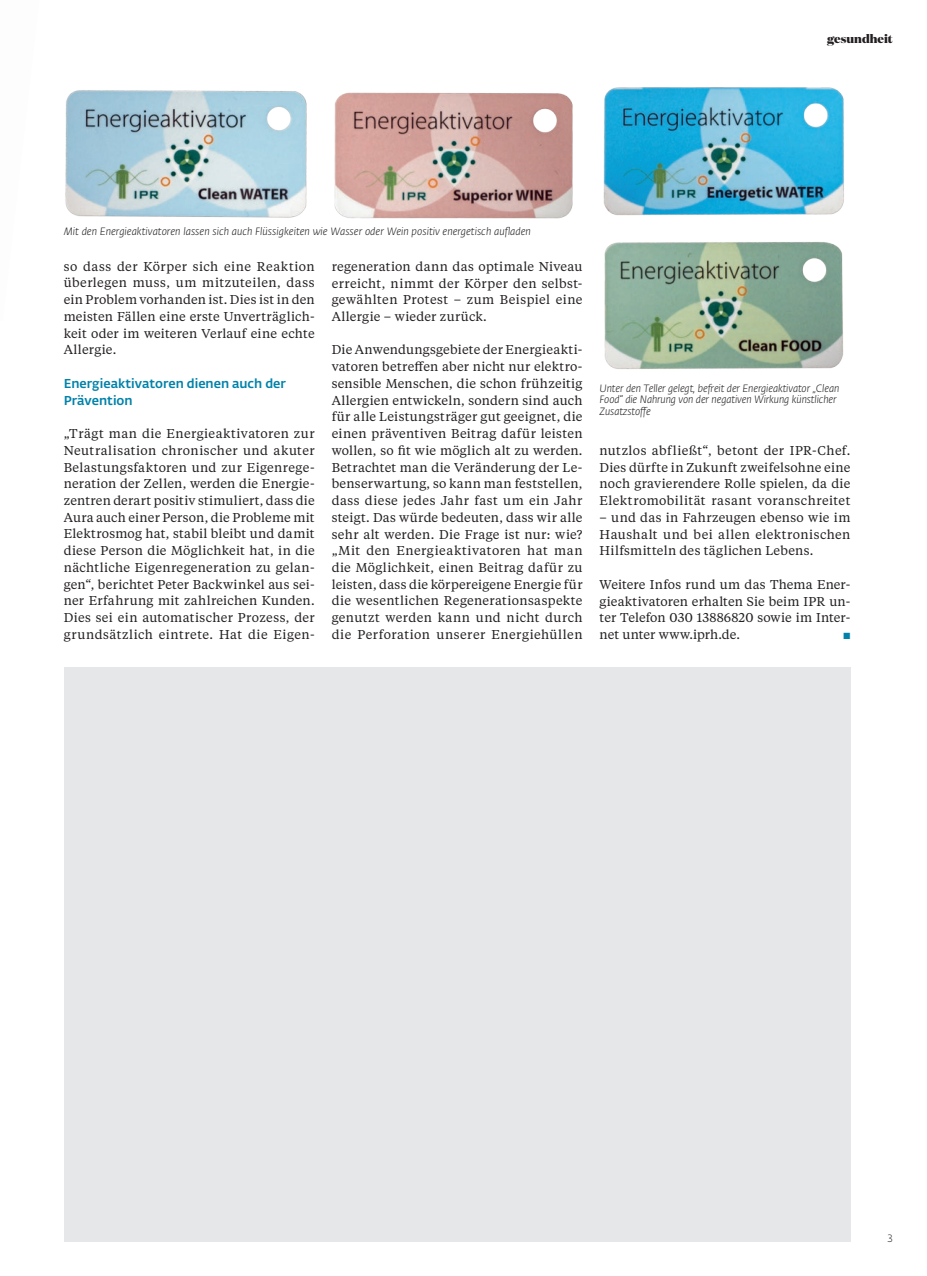
<style>
.page{position:relative;width:927px;height:1276px;background:#fff}
.page>*{position:absolute;margin:0;border:0;box-sizing:border-box;transform-origin:0 0}
.t1{font:12.75px/16.8px "Tiempos Text";letter-spacing:.025em;color:#231f20;text-align:justify}
.t2{font:500 12.75px/16.8px "Fedra Sans Alt Std";color:#0082aa}
.t3{font:800 12px "Domaine Display";color:#231f20}
.t4{font:italic 300 10.5px/11.1px "Fedra Sans Alt Std";letter-spacing:-.01em;color:#231f20}
.t5{font:300 10.5px "Fedra Sans Alt Std";color:#231f20}
.t6{font:9px "Zapf Dingbats ITC";color:#0082aa}
</style>
<div class="page">
<img style="left:65px;top:90px;width:242px;height:128px">
<img style="left:334px;top:92px;width:239px;height:127px">
<img style="left:603px;top:87px;width:241px;height:129px">
<img style="left:604px;top:242px;width:240px;height:127px">
<div style="left:64px;top:668px;width:786px;height:574px;background:#e6e7e9"></div>
<p class="t3" style="left:827px;top:31px;width:67px">gesundheit</p>
<p class="t4" style="left:64px;top:226px;width:469px">Mit den Energieaktivatoren lassen sich auch Flüssigkeiten wie Wasser oder Wein positiv energetisch aufladen</p>
<p class="t1" style="left:64px;top:257px;width:252px">so dass der Körper sich eine Reaktion überlegen muss, um mitzuteilen, dass ein Problem vorhanden ist. Dies ist in den meisten Fällen eine erste Unverträglich&shy;keit oder im weiteren Verlauf eine echte Allergie.</p>
<p class="t2" style="left:64px;top:375px;width:224px">Energieaktivatoren dienen auch der<br>Prävention</p>
<p class="t1" style="left:64px;top:424px;width:252px">„Trägt man die Energieaktivatoren zur Neutralisation chronischer und akuter Belastungsfaktoren und zur Eigenrege&shy;neration der Zellen, werden die Energie&shy;zentren derart positiv stimuliert, dass die Aura auch einer Person, die Probleme mit Elektrosmog hat, stabil bleibt und damit diese Person die Möglichkeit hat, in die nächtliche Eigenregeneration zu gelan&shy;gen“, berichtet Peter Backwinkel aus sei&shy;ner Erfahrung mit zahlreichen Kunden.<br>Dies sei ein automatischer Prozess, der grundsätzlich eintrete. Hat die Eigen-</p>
<p class="t1" style="left:332px;top:257px;width:252px">regeneration dann das optimale Niveau erreicht, nimmt der Körper den selbst&shy;gewählten Protest – zum Beispiel eine Allergie – wieder zurück.</p>
<p class="t1" style="left:332px;top:341px;width:252px">Die Anwendungsgebiete der Energieakti&shy;vatoren betreffen aber nicht nur elektro&shy;sensible Menschen, die schon frühzeitig Allergien entwickeln, sondern sind auch für alle Leistungsträger gut geeignet, die einen präventiven Beitrag dafür leisten wollen, so fit wie möglich alt zu werden.<br>Betrachtet man die Veränderung der Le&shy;benserwartung, so kann man feststellen, dass diese jedes Jahr fast um ein Jahr steigt. Das würde bedeuten, dass wir alle sehr alt werden. Die Frage ist nur: wie? „Mit den Energieaktivatoren hat man die Möglichkeit, einen Beitrag dafür zu leisten, dass die körpereigene Energie für die wesentlichen Regenerationsaspekte genutzt werden kann und nicht durch die Perforation unserer Energiehüllen</p>
<p class="t4" style="left:600px;top:383px;width:241px">Unter den Teller gelegt, befreit der Energieaktivator „Clean<br>Food“ die Nahrung von der negativen Wirkung künstlicher<br>Zusatzstoffe</p>
<p class="t1" style="left:600px;top:441px;width:252px">nutzlos abfließt“, betont der IPR-Chef.<br>Dies dürfte in Zukunft zweifelsohne eine noch gravierendere Rolle spielen, da die Elektromobilität rasant voranschreitet</p>
<p class="t1" style="left:600px;top:508px;width:252px">– und das in Fahrzeugen ebenso wie im Haushalt und bei allen elektronischen Hilfsmitteln des täglichen Lebens.</p>
<p class="t1" style="left:600px;top:575px;width:252px">Weitere Infos rund um das Thema Ener&shy;gieaktivatoren erhalten Sie beim IPR un&shy;ter Telefon 030 13886820 sowie im Inter&shy;net unter www.iprh.de.</p>
<p class="t6" style="left:844px;top:631px;width:8px">■</p>
<p class="t5" style="left:887px;top:1232px;width:8px">3</p>
</div>
